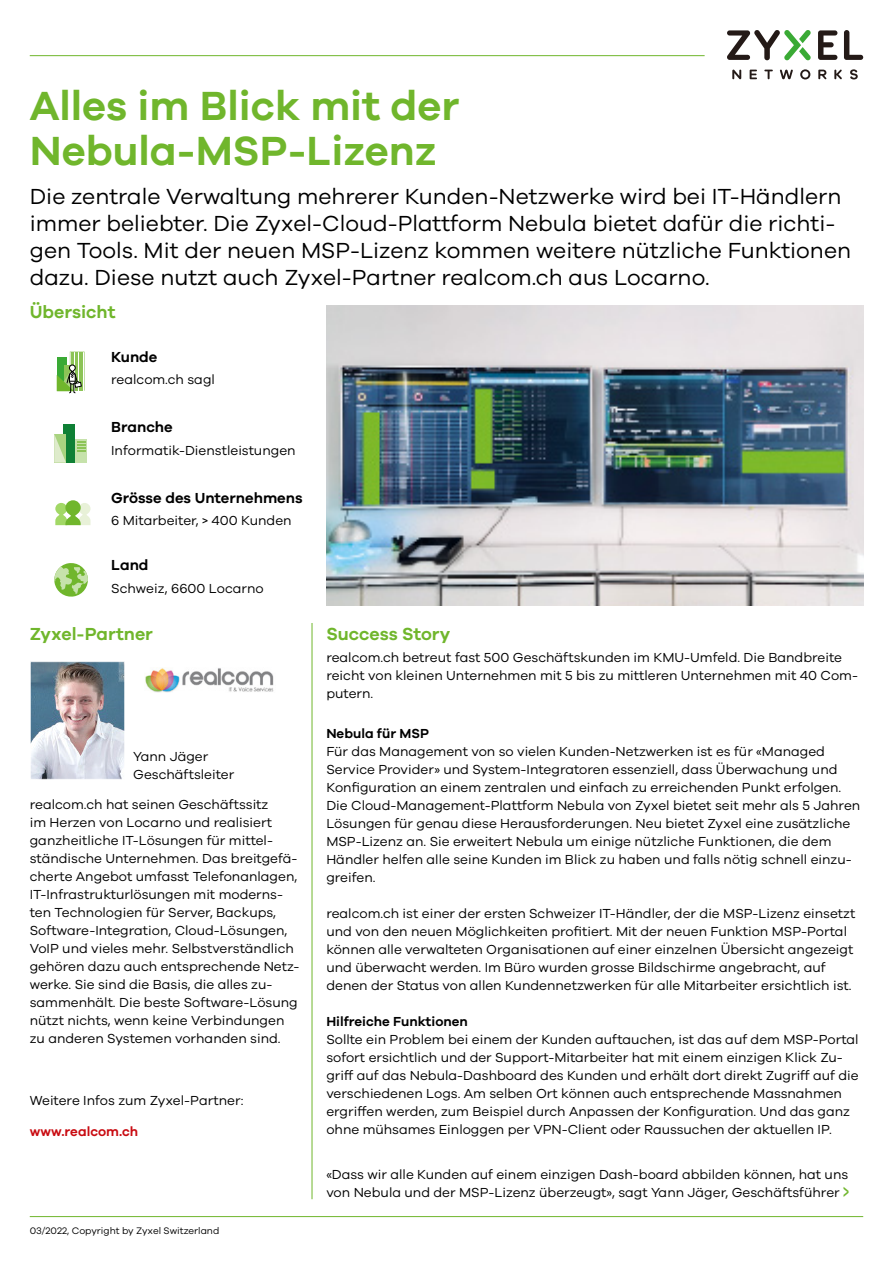
<style>
.page{position:relative;width:893px;height:1263px;background:#fff}
.page>*{position:absolute;margin:0;border:0;box-sizing:border-box;transform-origin:0 0}
.t1{font:600 42px/45px "Galano Grotesque";color:#70b62c}
.t2{font:22.5px/27px "Galano Grotesque";color:#000}
.t3{font:600 18px "Galano Grotesque";color:#70b62c}
.t4{font:600 15px "Galano Grotesque";color:#000}
.t5{font:13.5px/18px "Galano Grotesque";color:#000}
.t6{font:600 13.5px "Galano Grotesque";color:#000}
.t7{font:600 13.5px "Galano Grotesque";color:#c90c12}
.t8{font:9.75px "Galano Grotesque";color:#000}
.s1{font-size:25.65px;color:#70b62c}
</style>
<div class="page">
<svg style="left:732px;top:70px;width:9px;height:9px"></svg>
<svg style="left:750px;top:70px;width:7px;height:9px"></svg>
<svg style="left:764px;top:70px;width:9px;height:9px"></svg>
<svg style="left:780px;top:70px;width:13px;height:9px"></svg>
<svg style="left:800px;top:69px;width:10px;height:10px"></svg>
<svg style="left:834px;top:70px;width:8px;height:9px"></svg>
<svg style="left:850px;top:69px;width:8px;height:10px"></svg>
<svg style="left:818px;top:70px;width:9px;height:9px"></svg>
<svg style="left:844px;top:30px;width:19px;height:30px"></svg>
<svg style="left:818px;top:30px;width:19px;height:30px"></svg>
<svg style="left:727px;top:30px;width:84px;height:30px"></svg>
<hr style="left:30px;top:55px;width:675px;height:1px;background:#70b62c">
<div style="left:63px;top:424px;width:12px;height:39px;background:#0f8035"></div>
<div style="left:75px;top:439px;width:12px;height:24px;background:#c6e2ab"></div>
<svg style="left:54px;top:434px;width:12px;height:29px"></svg>
<svg style="left:77px;top:441px;width:8px;height:10px"></svg>
<svg style="left:57px;top:352px;width:28px;height:42px"></svg>
<svg style="left:54px;top:563px;width:34px;height:34px"></svg>
<svg style="left:55px;top:500px;width:36px;height:25px"></svg>
<hr style="left:30px;top:1216px;width:833px;height:1px;background:#70b62c">
<hr style="left:312px;top:623px;width:1px;height:576px;background:#70b62c">
<img style="left:326px;top:305px;width:537px;height:301px">
<img style="left:32px;top:663px;width:91px;height:115px">
<div style="left:30px;top:661px;width:95px;height:119px;border:1px solid #fff"></div>
<img style="left:145px;top:668px;width:129px;height:24px">
<h1 class="t1" style="left:30px;top:82px;width:431px">Alles im Blick mit der<br>Nebula-MSP-Lizenz</h1>
<p class="t2" style="left:30px;top:182px;width:823px">Die zentrale Verwaltung mehrerer Kunden-Netzwerke wird bei IT-Händlern immer beliebter. Die Zyxel-Cloud-Plattform Nebula bietet dafür die richti&shy;gen Tools. Mit der neuen MSP-Lizenz kommen weitere nützliche Funktionen dazu. Diese nutzt auch Zyxel-Partner realcom.ch aus Locarno.</p>
<h3 class="t3" style="left:30px;top:301px;width:87px">Übersicht</h3>
<p class="t4" style="left:111px;top:347px;width:48px">Kunde</p>
<p class="t5" style="left:111px;top:370px;width:105px">realcom.ch sagl</p>
<p class="t4" style="left:111px;top:418px;width:63px">Branche</p>
<p class="t5" style="left:111px;top:441px;width:186px">Informatik-Dienstleistungen</p>
<p class="t4" style="left:111px;top:488px;width:193px">Grösse des Unternehmens</p>
<p class="t5" style="left:111px;top:511px;width:182px">6 Mitarbeiter, &gt; 400 Kunden</p>
<p class="t4" style="left:111px;top:556px;width:39px">Land</p>
<p class="t5" style="left:111px;top:579px;width:154px">Schweiz, 6600 Locarno</p>
<h3 class="t3" style="left:30px;top:623px;width:125px">Zyxel-Partner</h3>
<p class="t5" style="left:133px;top:747px;width:103px">Yann Jäger<br>Geschäftsleiter</p>
<p class="t5" style="left:30px;top:795px;width:271px">realcom.ch hat seinen Geschäftssitz<br>im Herzen von Locarno und realisiert ganzheitliche IT-Lösungen für mittel&shy;ständische Unternehmen. Das breitgefä&shy;cherte Angebot umfasst Telefonanlagen, IT-Infrastrukturlösungen mit moderns&shy;ten Technologien für Server, Backups, Software-Integration, Cloud-Lösungen, VoIP und vieles mehr. Selbstverständlich gehören dazu auch entsprechende Netz&shy;werke. Sie sind die Basis, die alles zu&shy;sammenhält. Die beste Software-Lösung nützt nichts, wenn keine Verbindungen zu anderen Systemen vorhanden sind.</p>
<p class="t5" style="left:30px;top:1091px;width:215px">Weitere Infos zum Zyxel-Partner:</p>
<p class="t7" style="left:30px;top:1123px;width:110px">www.realcom.ch</p>
<p class="t8" style="left:30px;top:1225px;width:191px">03/2022, Copyright by Zyxel Switzerland</p>
<h3 class="t3" style="left:326px;top:623px;width:125px">Success Story</h3>
<p class="t5" style="left:326px;top:648px;width:533px">realcom.ch betreut fast 500 Geschäftskunden im KMU-Umfeld. Die Bandbreite reicht von kleinen Unternehmen mit 5 bis zu mittleren Unternehmen mit 40 Com&shy;putern.</p>
<p class="t6" style="left:326px;top:726px;width:104px">Nebula für MSP</p>
<p class="t5" style="left:326px;top:742px;width:535px">Für das Management von so vielen Kunden-Netzwerken ist es für «Managed Service Provider» und System-Integratoren essenziell, dass Überwachung und Konfiguration an einem zentralen und einfach zu erreichenden Punkt erfolgen.<br>Die Cloud-Management-Plattform Nebula von Zyxel bietet seit mehr als 5 Jahren Lösungen für genau diese Herausforderungen. Neu bietet Zyxel eine zusätzliche MSP-Lizenz an. Sie erweitert Nebula um einige nützliche Funktionen, die dem Händler helfen alle seine Kunden im Blick zu haben und falls nötig schnell einzu&shy;greifen.</p>
<p class="t5" style="left:326px;top:904px;width:531px">realcom.ch ist einer der ersten Schweizer IT-Händler, der die MSP-Lizenz einsetzt und von den neuen Möglichkeiten profitiert. Mit der neuen Funktion MSP-Portal können alle verwalteten Organisationen auf einer einzelnen Übersicht angezeigt und überwacht werden. Im Büro wurden grosse Bildschirme angebracht, auf denen der Status von allen Kundennetzwerken für alle Mitarbeiter ersichtlich ist.</p>
<p class="t6" style="left:326px;top:1014px;width:143px">Hilfreiche Funktionen</p>
<p class="t5" style="left:326px;top:1030px;width:534px">Sollte ein Problem bei einem der Kunden auftauchen, ist das auf dem MSP-Portal sofort ersichtlich und der Support-Mitarbeiter hat mit einem einzigen Klick Zu&shy;griff auf das Nebula-Dashboard des Kunden und erhält dort direkt Zugriff auf die verschiedenen Logs. Am selben Ort können auch entsprechende Massnahmen ergriffen werden, zum Beispiel durch Anpassen der Konfiguration. Und das ganz ohne mühsames Einloggen per VPN-Client oder Raussuchen der aktuellen IP.</p>
<p class="t5" style="left:326px;top:1165px;width:524px">«Dass wir alle Kunden auf einem einzigen Dash-board abbilden können, hat uns von Nebula und der MSP-Lizenz überzeugt», sagt Yann Jäger, Geschäftsführer <span class="s1">&gt;</span></p>
</div>
